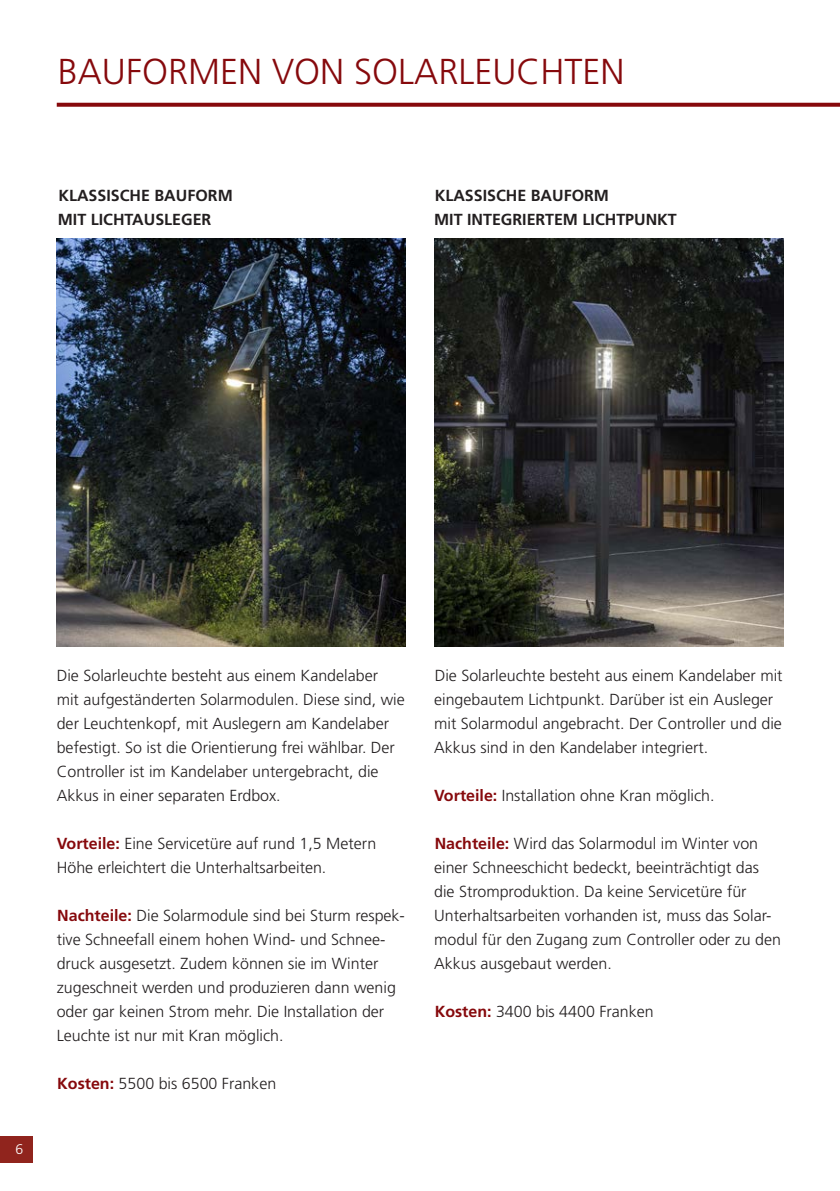
<style>
.page{position:relative;width:840px;height:1191px;background:#fff}
.page>*{position:absolute;margin:0;border:0;box-sizing:border-box;transform-origin:0 0}
.t1{font:300 36px "Frutiger LT Std";color:#86090c}
.t2{font:300 16px/24px "Frutiger LT Std";color:#231f20}
.t3{font:700 16px/24px "Frutiger LT Std";color:#231f20}
.t4{font:300 14px "Frutiger LT Std";color:#fff}
.s1{font-weight:700;color:#86090c}
</style>
<div class="page">
<div style="left:0;top:1136px;width:32px;height:26px;background:#90241d"></div>
<img style="left:434px;top:238px;width:348px;height:408px">
<svg style="left:57px;top:103px;width:782px;height:4px;background:#8e191c"></svg>
<img style="left:56px;top:238px;width:349px;height:408px">
<h1 class="t1" style="left:58px;top:51px;width:568px">BAUFORMEN VON SOLARLEUCHTEN</h1>
<p class="t3" style="left:58px;top:183px;width:176px">KLASSISCHE BAUFORM<br>MIT LICHTAUSLEGER</p>
<p class="t3" style="left:434px;top:183px;width:244px">KLASSISCHE BAUFORM<br>MIT INTEGRIERTEM LICHTPUNKT</p>
<p class="t4" style="left:15px;top:1141px;width:9px">6</p>
<p class="t2" style="left:57px;top:663px;width:349px">Die Solarleuchte besteht aus einem Kandelaber<br>mit aufgeständerten Solarmodulen. Diese sind, wie der Leuchtenkopf, mit Auslegern am Kandelaber befestigt. So ist die Orientierung frei wählbar. Der Controller ist im Kandelaber untergebracht, die Akkus in einer separaten Erdbox.</p>
<p class="t2" style="left:57px;top:831px;width:321px"><span class="s1">Vorteile:</span> Eine Servicetüre auf rund 1,5 Metern<br>Höhe erleichtert die Unterhaltsarbeiten.</p>
<p class="t2" style="left:57px;top:903px;width:349px"><span class="s1">Nachteile:</span> Die Solarmodule sind bei Sturm respek&shy;tive Schneefall einem hohen Wind- und Schnee&shy;druck ausgesetzt. Zudem können sie im Winter zugeschneit werden und produzieren dann wenig oder gar keinen Strom mehr. Die Installation der Leuchte ist nur mit Kran möglich.</p>
<p class="t2" style="left:57px;top:1071px;width:220px"><span class="s1">Kosten:</span> 5500 bis 6500 Franken</p>
<p class="t2" style="left:434px;top:663px;width:350px">Die Solarleuchte besteht aus einem Kandelaber mit eingebautem Lichtpunkt. Darüber ist ein Ausleger mit Solarmodul angebracht. Der Controller und die Akkus sind in den Kandelaber integriert.</p>
<p class="t2" style="left:434px;top:783px;width:282px"><span class="s1">Vorteile:</span> Installation ohne Kran möglich.</p>
<p class="t2" style="left:434px;top:831px;width:348px"><span class="s1">Nachteile:</span> Wird das Solarmodul im Winter von einer Schneeschicht bedeckt, beeinträchtigt das die Stromproduktion. Da keine Servicetüre für Unterhaltsarbeiten vorhanden ist, muss das Solar&shy;modul für den Zugang zum Controller oder zu den Akkus ausgebaut werden.</p>
<p class="t2" style="left:434px;top:999px;width:220px"><span class="s1">Kosten:</span> 3400 bis 4400 Franken</p>
</div>
